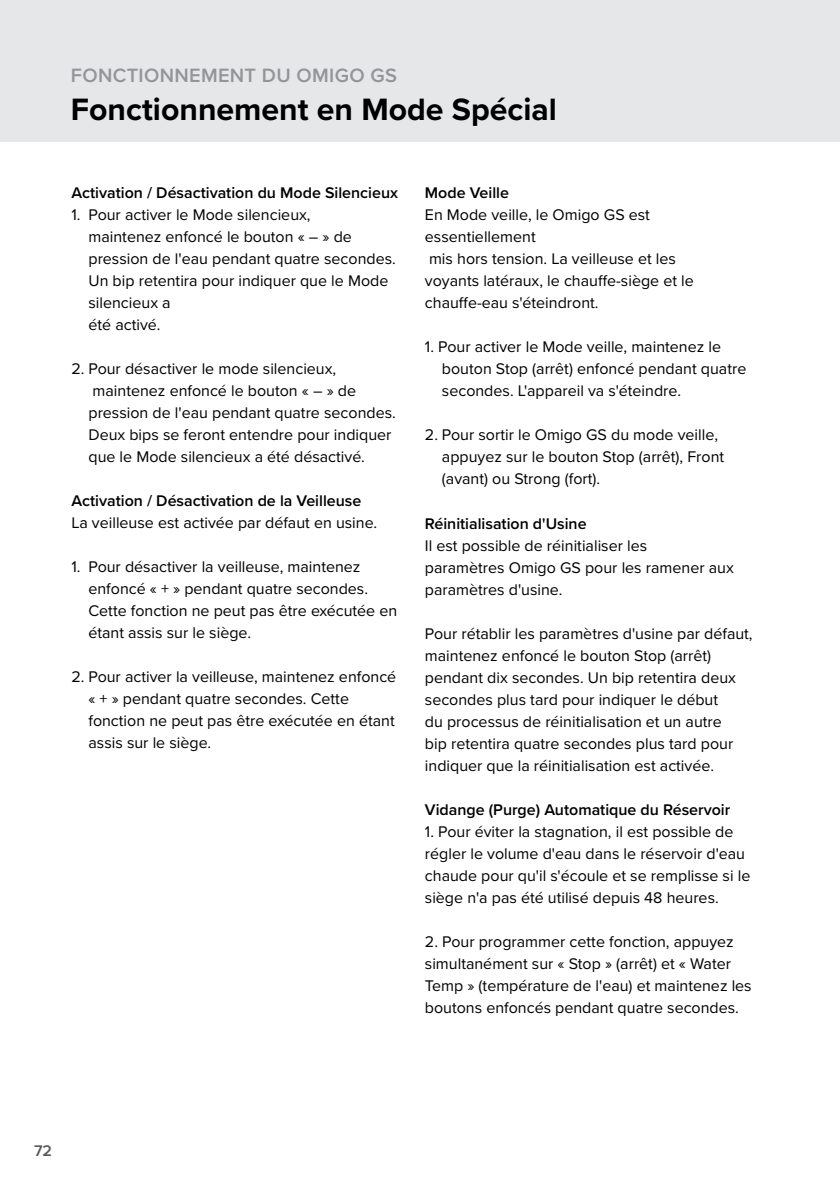
<style>
.page{position:relative;width:840px;height:1191px;background:#fff}
.page>*{position:absolute;margin:0;border:0;box-sizing:border-box;transform-origin:0 0}
.t1{font:700 32px "Proxima Nova";color:#000}
.t2{font:600 20px "Proxima Nova";letter-spacing:.015em;color:#939598}
.t3{font:16px/22px "Proxima Nova";color:#000}
.t4{font:600 16px "Proxima Nova";color:#000}
.t5{font:600 16px "Proxima Nova";color:#58595b}
</style>
<div class="page">
<div style="left:0;top:0;width:839px;height:142px;background:#e6e7e8"></div>
<p class="t2" style="left:71px;top:60px;width:327px">FONCTIONNEMENT DU OMIGO GS</p>
<h1 class="t1" style="left:71px;top:86px;width:487px">Fonctionnement en Mode Spécial</h1>
<p class="t4" style="left:71px;top:180px;width:328px">Activation / Désactivation du Mode Silencieux</p>
<p class="t3" style="left:88px;top:202px;width:309px;text-indent:-17px">1. Pour activer le Mode silencieux,<br>maintenez enfoncé le bouton « – » de pression de l'eau pendant quatre secondes.<br>Un bip retentira pour indiquer que le Mode silencieux a<br>été activé.</p>
<p class="t3" style="left:88px;top:356px;width:309px;text-indent:-17px">2. Pour désactiver le mode silencieux, maintenez enfoncé le bouton « – » de pression de l'eau pendant quatre secondes.<br>Deux bips se feront entendre pour indiquer que le Mode silencieux a été désactivé.</p>
<p class="t4" style="left:71px;top:488px;width:291px">Activation / Désactivation de la Veilleuse</p>
<p class="t3" style="left:71px;top:510px;width:307px">La veilleuse est activée par défaut en usine.</p>
<p class="t3" style="left:88px;top:554px;width:310px;text-indent:-17px">1. Pour désactiver la veilleuse, maintenez enfoncé « + » pendant quatre secondes.<br>Cette fonction ne peut pas être exécutée en étant assis sur le siège.</p>
<p class="t3" style="left:88px;top:664px;width:309px;text-indent:-17px">2. Pour activer la veilleuse, maintenez enfoncé « + » pendant quatre secondes. Cette fonction ne peut pas être exécutée en étant assis sur le siège.</p>
<p class="t4" style="left:424px;top:181px;width:86px">Mode Veille</p>
<p class="t3" style="left:424px;top:203px;width:270px">En Mode veille, le Omigo GS est essentiellement<br>mis hors tension. La veilleuse et les voyants latéraux, le chauffe-siège et le chauffe-eau s'éteindront.</p>
<p class="t3" style="left:441px;top:335px;width:306px;text-indent:-17px">1. Pour activer le Mode veille, maintenez le bouton Stop (arrêt) enfoncé pendant quatre secondes. L'appareil va s'éteindre.</p>
<p class="t3" style="left:441px;top:423px;width:283px;text-indent:-17px">2. Pour sortir le Omigo GS du mode veille, appuyez sur le bouton Stop (arrêt), Front (avant) ou Strong (fort).</p>
<p class="t4" style="left:424px;top:511px;width:163px">Réinitialisation d'Usine</p>
<p class="t3" style="left:424px;top:533px;width:310px">Il est possible de réinitialiser les<br>paramètres Omigo GS pour les ramener aux paramètres d'usine.</p>
<p class="t3" style="left:424px;top:621px;width:329px">Pour rétablir les paramètres d'usine par défaut, maintenez enfoncé le bouton Stop (arrêt) pendant dix secondes. Un bip retentira deux secondes plus tard pour indiquer le début<br>du processus de réinitialisation et un autre<br>bip retentira quatre secondes plus tard pour indiquer que la réinitialisation est activée.</p>
<p class="t4" style="left:424px;top:797px;width:307px">Vidange (Purge) Automatique du Réservoir</p>
<p class="t3" style="left:424px;top:819px;width:327px">1. Pour éviter la stagnation, il est possible de régler le volume d'eau dans le réservoir d'eau chaude pour qu'il s'écoule et se remplisse si le siège n'a pas été utilisé depuis 48 heures.</p>
<p class="t3" style="left:424px;top:929px;width:328px">2. Pour programmer cette fonction, appuyez simultanément sur « Stop » (arrêt) et « Water Temp » (température de l'eau) et maintenez les boutons enfoncés pendant quatre secondes.</p>
<p class="t5" style="left:34px;top:1139px;width:20px">72</p>
</div>
